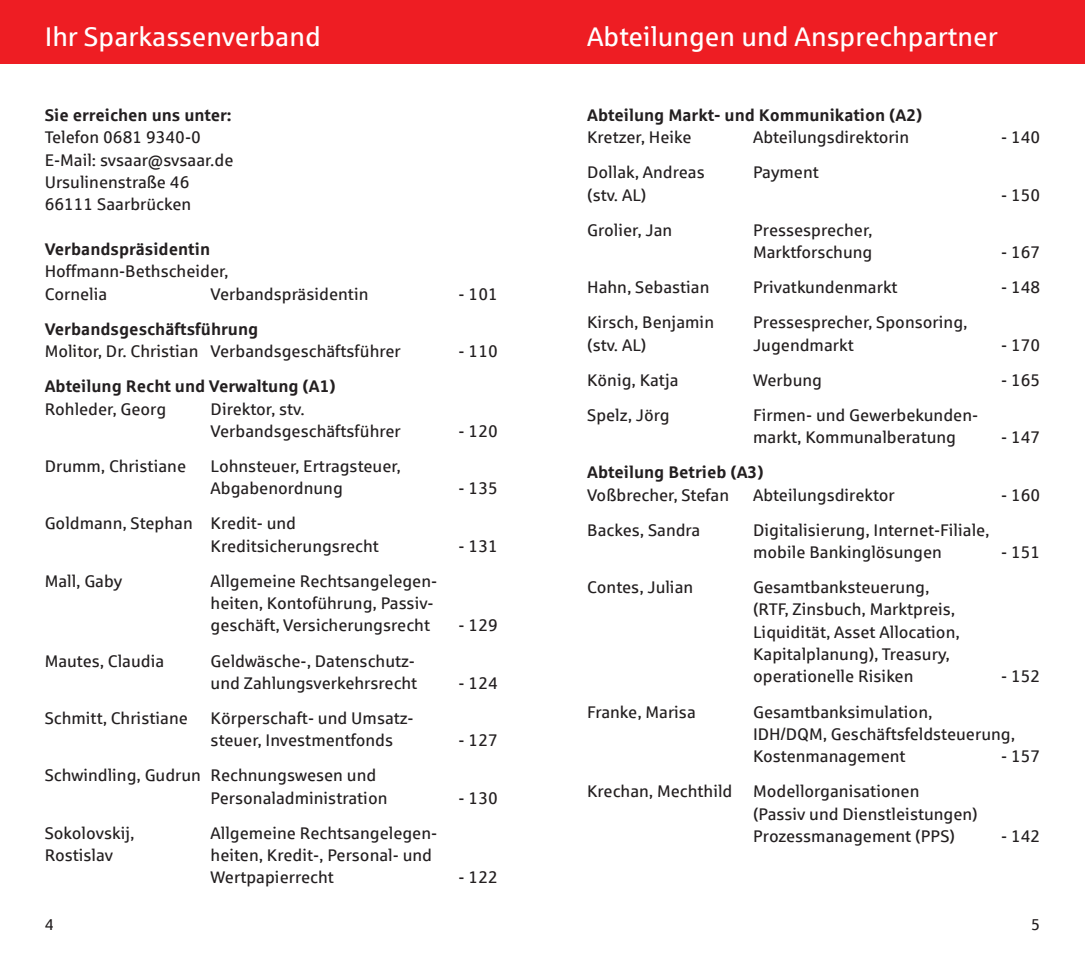
<style>
.page{position:relative;width:1085px;height:957px;background:#fff}
.page>*{position:absolute;margin:0;border:0;box-sizing:border-box;transform-origin:0 0}
.ueber_klein{font:27px "Sparkasse Rgr";color:#fff}
.bu{font:16.88px/22.3px "Sparkasse Rgr";color:#231f20}
.bu-2{font:700 16.88px/22.3px "Sparkasse Rg";color:#231f20}
.ueber_klein-2{font:15.75px "Sparkasse Rgr";color:#231f20}
.s1{font-family:"Sparkasse Rgr";font-weight:400}
</style>
<div class="page">
<div style="left:0;top:0;width:1084px;height:64px;background:#ee1d23"></div>
<p class="ueber_klein" style="left:45px;top:20px;width:277px">Ihr Sparkassenverband</p>
<p class="ueber_klein" style="left:587px;top:20px;width:412px">Abteilungen und Ansprechpartner</p>
<p class="bu-2" style="left:45px;top:103px;width:188px">Sie erreichen uns unter:<br><span class="s1">Telefon 0681 9340-0</span></p>
<p class="bu" style="left:45px;top:148px;width:190px">E-Mail: svsaar@svsaar.de</p>
<p class="bu" style="left:45px;top:171px;width:146px">Ursulinenstraße 46</p>
<p class="bu" style="left:45px;top:193px;width:148px">66111 Saarbrücken</p>
<p class="bu-2" style="left:45px;top:237px;width:167px">Verbandspräsidentin</p>
<p class="bu" style="left:45px;top:260px;width:185px">Hoffmann-Bethscheider,<br>Cornelia</p>
<p class="bu" style="left:210px;top:282px;width:159px">Verbandspräsidentin</p>
<p class="bu" style="left:458px;top:282px;width:41px">- 101</p>
<p class="bu-2" style="left:45px;top:317px;width:215px">Verbandsgeschäftsführung</p>
<p class="bu" style="left:45px;top:340px;width:358px">Molitor, Dr. Christian Verbandsgeschäftsführer</p>
<p class="bu" style="left:458px;top:340px;width:41px">- 110</p>
<p class="bu-2" style="left:45px;top:374px;width:292px">Abteilung Recht und Verwaltung (A1)</p>
<p class="bu" style="left:45px;top:397px;width:123px">Rohleder, Georg</p>
<p class="bu" style="left:210px;top:397px;width:192px">Direktor, stv.<br>Verbandsgeschäftsführer</p>
<p class="bu" style="left:458px;top:419px;width:41px">- 120</p>
<p class="bu" style="left:45px;top:454px;width:143px">Drumm, Christiane</p>
<p class="bu" style="left:210px;top:454px;width:192px">Lohnsteuer, Ertragsteuer,<br>Abgabenordnung</p>
<p class="bu" style="left:210px;top:512px;width:170px;text-indent:-166px">Goldmann, Stephan Kredit- und<br>Kreditsicherungsrecht</p>
<p class="bu" style="left:45px;top:569px;width:79px">Mall, Gaby</p>
<p class="bu" style="left:210px;top:569px;width:228px">Allgemeine Rechtsangelegen&shy;heiten, Kontoführung, Passiv&shy;geschäft, Versicherungsrecht</p>
<p class="bu" style="left:45px;top:649px;width:121px">Mautes, Claudia</p>
<p class="bu" style="left:210px;top:649px;width:208px">Geldwäsche-, Datenschutz&shy;und Zahlungsverkehrsrecht</p>
<p class="bu" style="left:45px;top:706px;width:145px">Schmitt, Christiane</p>
<p class="bu" style="left:210px;top:706px;width:204px">Körperschaft- und Umsatz&shy;steuer, Investmentfonds</p>
<p class="bu" style="left:210px;top:764px;width:178px;text-indent:-166px">Schwindling, Gudrun Rechnungswesen und<br>Personaladministration</p>
<p class="bu" style="left:45px;top:821px;width:91px">Sokolovskij,</p>
<p class="bu" style="left:210px;top:821px;width:228px">Allgemeine Rechtsangelegen-</p>
<p class="bu" style="left:45px;top:843px;width:70px">Rostislav</p>
<p class="bu" style="left:210px;top:843px;width:223px">heiten, Kredit-, Personal- und<br>Wertpapierrecht</p>
<p class="bu" style="left:458px;top:477px;width:41px">- 135</p>
<p class="bu" style="left:458px;top:534px;width:41px">- 131</p>
<p class="bu" style="left:458px;top:614px;width:41px">- 129</p>
<p class="bu" style="left:458px;top:671px;width:41px">- 124</p>
<p class="bu" style="left:458px;top:729px;width:41px">- 127</p>
<p class="bu" style="left:458px;top:786px;width:41px">- 130</p>
<p class="bu" style="left:458px;top:866px;width:41px">- 122</p>
<p class="bu-2" style="left:587px;top:103px;width:337px">Abteilung Markt- und Kommunikation (A2)</p>
<p class="bu" style="left:587px;top:126px;width:106px">Kretzer, Heike</p>
<p class="bu" style="left:753px;top:126px;width:158px">Abteilungsdirektorin</p>
<p class="bu" style="left:1000px;top:126px;width:41px">- 140</p>
<p class="bu" style="left:587px;top:161px;width:119px">Dollak, Andreas</p>
<p class="bu" style="left:753px;top:161px;width:67px">Payment</p>
<p class="bu" style="left:587px;top:183px;width:61px">(stv. AL)</p>
<p class="bu" style="left:1000px;top:183px;width:41px">- 150</p>
<p class="bu" style="left:587px;top:218px;width:87px">Grolier, Jan</p>
<p class="bu" style="left:753px;top:218px;width:121px">Pressesprecher,<br>Marktforschung</p>
<p class="bu" style="left:1000px;top:241px;width:41px">- 167</p>
<p class="bu" style="left:587px;top:276px;width:124px">Hahn, Sebastian</p>
<p class="bu" style="left:753px;top:276px;width:146px">Privatkundenmarkt</p>
<p class="bu" style="left:1000px;top:276px;width:41px">- 148</p>
<p class="bu" style="left:587px;top:311px;width:128px">Kirsch, Benjamin</p>
<p class="bu" style="left:753px;top:311px;width:216px">Pressesprecher, Sponsoring,</p>
<p class="bu" style="left:587px;top:333px;width:61px">(stv. AL)</p>
<p class="bu" style="left:753px;top:333px;width:102px">Jugendmarkt</p>
<p class="bu" style="left:1000px;top:333px;width:41px">- 170</p>
<p class="bu" style="left:587px;top:368px;width:93px">König, Katja</p>
<p class="bu" style="left:753px;top:368px;width:70px">Werbung</p>
<p class="bu" style="left:1000px;top:368px;width:41px">- 165</p>
<p class="bu" style="left:587px;top:403px;width:84px">Spelz, Jörg</p>
<p class="bu" style="left:753px;top:403px;width:226px">Firmen- und Gewerbekunden&shy;markt, Kommunalberatung</p>
<p class="bu" style="left:1000px;top:426px;width:41px">- 147</p>
<p class="bu-2" style="left:587px;top:460px;width:178px">Abteilung Betrieb (A3)</p>
<p class="bu" style="left:587px;top:483px;width:143px">Voßbrecher, Stefan</p>
<p class="bu" style="left:753px;top:483px;width:143px">Abteilungsdirektor</p>
<p class="bu" style="left:1000px;top:483px;width:41px">- 160</p>
<p class="bu" style="left:587px;top:518px;width:115px">Backes, Sandra</p>
<p class="bu" style="left:753px;top:518px;width:238px">Digitalisierung, Internet-Filiale, mobile Bankinglösungen</p>
<p class="bu" style="left:1000px;top:540px;width:41px">- 151</p>
<p class="bu" style="left:587px;top:576px;width:108px">Contes, Julian</p>
<p class="bu" style="left:753px;top:576px;width:208px">Gesamtbanksteuerung, (RTF, Zinsbuch, Marktpreis,<br>Liquidität, Asset Allocation,<br>Kapitalplanung), Treasury, operationelle Risiken</p>
<p class="bu" style="left:1000px;top:665px;width:41px">- 152</p>
<p class="bu" style="left:587px;top:700px;width:110px">Franke, Marisa</p>
<p class="bu" style="left:753px;top:700px;width:263px">Gesamtbanksimulation,<br>IDH/DQM, Geschäftsfeldsteuerung,<br>Kostenmanagement</p>
<p class="bu" style="left:1000px;top:745px;width:41px">- 157</p>
<p class="bu" style="left:753px;top:780px;width:226px;text-indent:-166px">Krechan, Mechthild Modellorganisationen<br>(Passiv und Dienstleistungen)<br>Prozessmanagement (PPS)</p>
<p class="bu" style="left:1000px;top:824px;width:41px">- 142</p>
<p class="ueber_klein-2" style="left:45px;top:915px;width:11px">4</p>
<p class="ueber_klein-2" style="left:1031px;top:915px;width:11px">5</p>
</div>
